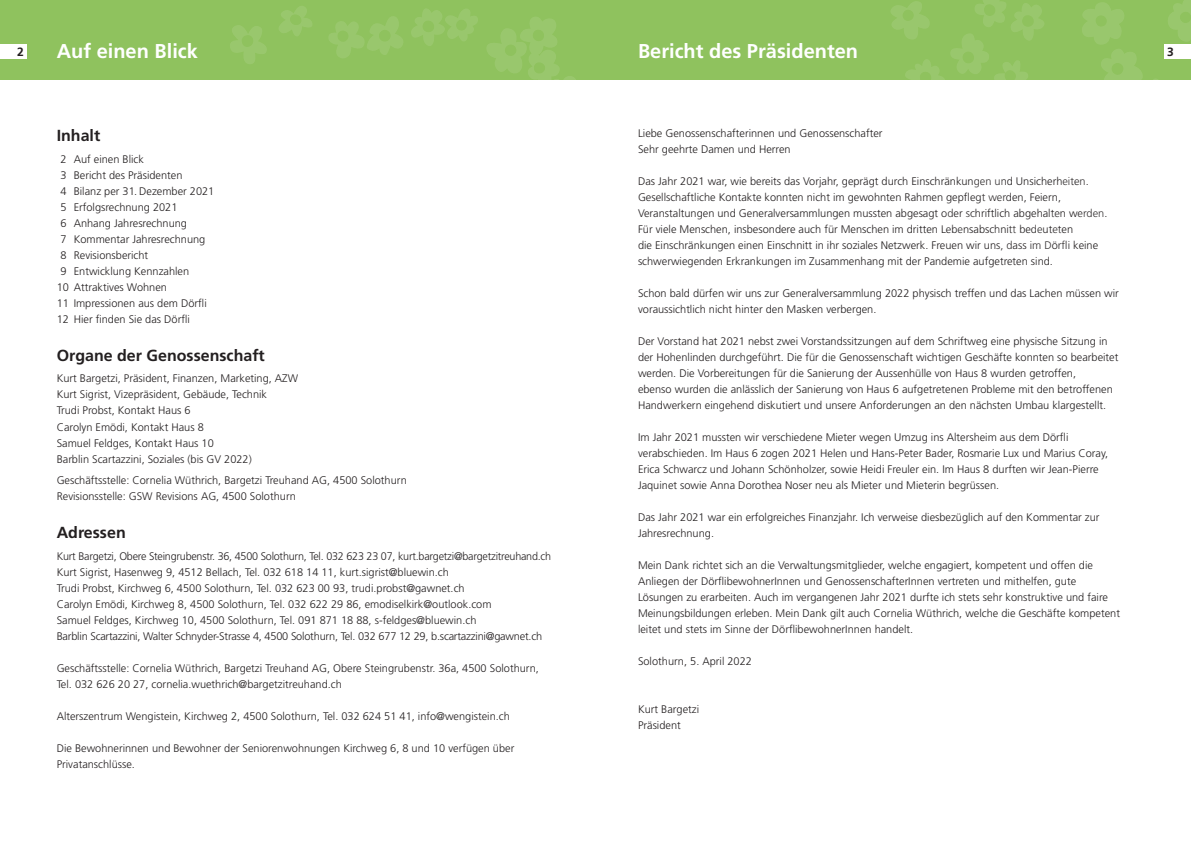
<style>
.page{position:relative;width:1191px;height:842px;background:#fff}
.page>*{position:absolute;margin:0;border:0;box-sizing:border-box;transform-origin:0 0}
.t1{font:700 20px "Frutiger";color:#fff}
.t2{font:700 16px "Frutiger";color:#231f20}
.t3{font:700 12px "Frutiger";color:#231f20}
.t4{font:300 11px/16px "Frutiger";color:#231f20}
</style>
<div class="page">
<div style="left:0;top:0;width:595px;height:79px;background:#8fc25e"></div>
<div style="left:595px;top:0;width:596px;height:79px;background:#8fc25e"></div>
<div style="left:0;top:44px;width:27px;height:14px;background:#fff"></div>
<svg style="left:227px;top:6px;width:378px;height:74px"></svg>
<svg style="left:889px;top:0;width:302px;height:80px"></svg>
<p class="t3" style="left:17px;top:45px;width:8px">2</p>
<h1 class="t1" style="left:57px;top:39px;width:143px">Auf einen Blick</h1>
<h1 class="t1" style="left:638px;top:39px;width:222px">Bericht des Präsidenten</h1>
<p class="t3" style="left:1167px;top:45px;width:8px">3</p>
<h2 class="t2" style="left:57px;top:126px;width:45px">Inhalt</h2>
<p class="t4" style="left:61px;top:151px;width:85px">2 Auf einen Blick</p>
<p class="t4" style="left:61px;top:167px;width:123px">3 Bericht des Präsidenten</p>
<p class="t4" style="left:61px;top:183px;width:155px">4 Bilanz per 31. Dezember 2021</p>
<p class="t4" style="left:61px;top:199px;width:118px">5 Erfolgsrechnung 2021</p>
<p class="t4" style="left:61px;top:215px;width:128px">6 Anhang Jahresrechnung</p>
<p class="t4" style="left:61px;top:231px;width:146px">7 Kommentar Jahresrechnung</p>
<p class="t4" style="left:61px;top:247px;width:89px">8 Revisionsbericht</p>
<p class="t4" style="left:61px;top:263px;width:130px">9 Entwicklung Kennzahlen</p>
<p class="t4" style="left:57px;top:279px;width:112px">10 Attraktives Wohnen</p>
<p class="t4" style="left:57px;top:295px;width:152px">11 Impressionen aus dem Dörfli</p>
<p class="t4" style="left:57px;top:311px;width:135px">12 Hier finden Sie das Dörfli</p>
<h2 class="t2" style="left:57px;top:346px;width:210px">Organe der Genossenschaft</h2>
<p class="t4" style="left:57px;top:371px;width:243px">Kurt Bargetzi, Präsident, Finanzen, Marketing, AZW Kurt Sigrist, Vizepräsident, Gebäude, Technik<br>Trudi Probst, Kontakt Haus 6<br>Carolyn Emödi, Kontakt Haus 8<br>Samuel Feldges, Kontakt Haus 10<br>Barblin Scartazzini, Soziales (bis GV 2022)</p>
<p class="t4" style="left:57px;top:472px;width:352px">Geschäftsstelle: Cornelia Wüthrich, Bargetzi Treuhand AG, 4500 Solothurn<br>Revisionsstelle: GSW Revisions AG, 4500 Solothurn</p>
<h2 class="t2" style="left:57px;top:523px;width:71px">Adressen</h2>
<p class="t4" style="left:57px;top:548px;width:496px">Kurt Bargetzi, Obere Steingrubenstr. 36, 4500 Solothurn, Tel. 032 623 23 07, kurt.bargetzi@bargetzitreuhand.ch Kurt Sigrist, Hasenweg 9, 4512 Bellach, Tel. 032 618 14 11, kurt.sigrist@bluewin.ch<br>Trudi Probst, Kirchweg 6, 4500 Solothurn, Tel. 032 623 00 93, trudi.probst@gawnet.ch<br>Carolyn Emödi, Kirchweg 8, 4500 Solothurn, Tel. 032 622 29 86, emodiselkirk@outlook.com<br>Samuel Feldges, Kirchweg 10, 4500 Solothurn, Tel. 091 871 18 88, s-feldges@bluewin.ch<br>Barblin Scartazzini, Walter Schnyder-Strasse 4, 4500 Solothurn, Tel. 032 677 12 29, b.scartazzini@gawnet.ch</p>
<p class="t4" style="left:57px;top:660px;width:484px">Geschäftsstelle: Cornelia Wüthrich, Bargetzi Treuhand AG, Obere Steingrubenstr. 36a, 4500 Solothurn,<br>Tel. 032 626 20 27, cornelia.wuethrich@bargetzitreuhand.ch</p>
<p class="t4" style="left:57px;top:708px;width:455px">Alterszentrum Wengistein, Kirchweg 2, 4500 Solothurn, Tel. 032 624 51 41, info@wengistein.ch</p>
<p class="t4" style="left:57px;top:740px;width:459px">Die Bewohnerinnen und Bewohner der Seniorenwohnungen Kirchweg 6, 8 und 10 verfügen über<br>Privatanschlüsse.</p>
<p class="t4" style="left:638px;top:126px;width:246px">Liebe Genossenschafterinnen und Genossenschafter<br>Sehr geehrte Damen und Herren</p>
<p class="t4" style="left:638px;top:174px;width:471px">Das Jahr 2021 war, wie bereits das Vorjahr, geprägt durch Einschränkungen und Unsicherheiten.<br>Gesellschaftliche Kontakte konnten nicht im gewohnten Rahmen gepflegt werden, Feiern, Veranstaltungen und Generalversammlungen mussten abgesagt oder schriftlich abgehalten werden.<br>Für viele Menschen, insbesondere auch für Menschen im dritten Lebensabschnitt bedeuteten<br>die Einschränkungen einen Einschnitt in ihr soziales Netzwerk. Freuen wir uns, dass im Dörfli keine schwerwiegenden Erkrankungen im Zusammenhang mit der Pandemie aufgetreten sind.</p>
<p class="t4" style="left:638px;top:286px;width:482px">Schon bald dürfen wir uns zur Generalversammlung 2022 physisch treffen und das Lachen müssen wir voraussichtlich nicht hinter den Masken verbergen.</p>
<p class="t4" style="left:638px;top:334px;width:482px">Der Vorstand hat 2021 nebst zwei Vorstandssitzungen auf dem Schriftweg eine physische Sitzung in der Hohenlinden durchgeführt. Die für die Genossenschaft wichtigen Geschäfte konnten so bearbeitet werden. Die Vorbereitungen für die Sanierung der Aussenhülle von Haus 8 wurden getroffen,<br>ebenso wurden die anlässlich der Sanierung von Haus 6 aufgetretenen Probleme mit den betroffenen Handwerkern eingehend diskutiert und unsere Anforderungen an den nächsten Umbau klargestellt.</p>
<p class="t4" style="left:638px;top:430px;width:471px">Im Jahr 2021 mussten wir verschiedene Mieter wegen Umzug ins Altersheim aus dem Dörfli verabschieden. Im Haus 6 zogen 2021 Helen und Hans-Peter Bader, Rosmarie Lux und Marius Coray, Erica Schwarcz und Johann Schönholzer, sowie Heidi Freuler ein. Im Haus 8 durften wir Jean-Pierre Jaquinet sowie Anna Dorothea Noser neu als Mieter und Mieterin begrüssen.</p>
<p class="t4" style="left:638px;top:510px;width:463px">Das Jahr 2021 war ein erfolgreiches Finanzjahr. Ich verweise diesbezüglich auf den Kommentar zur<br>Jahresrechnung.</p>
<p class="t4" style="left:638px;top:558px;width:483px">Mein Dank richtet sich an die Verwaltungsmitglieder, welche engagiert, kompetent und offen die Anliegen der DörflibewohnerInnen und GenossenschafterInnen vertreten und mithelfen, gute Lösungen zu erarbeiten. Auch im vergangenen Jahr 2021 durfte ich stets sehr konstruktive und faire Meinungsbildungen erleben. Mein Dank gilt auch Cornelia Wüthrich, welche die Geschäfte kompetent leitet und stets im Sinne der DörflibewohnerInnen handelt.</p>
<p class="t4" style="left:638px;top:654px;width:115px">Solothurn, 5. April 2022</p>
<p class="t4" style="left:638px;top:702px;width:63px">Kurt Bargetzi<br>Präsident</p>
</div>
